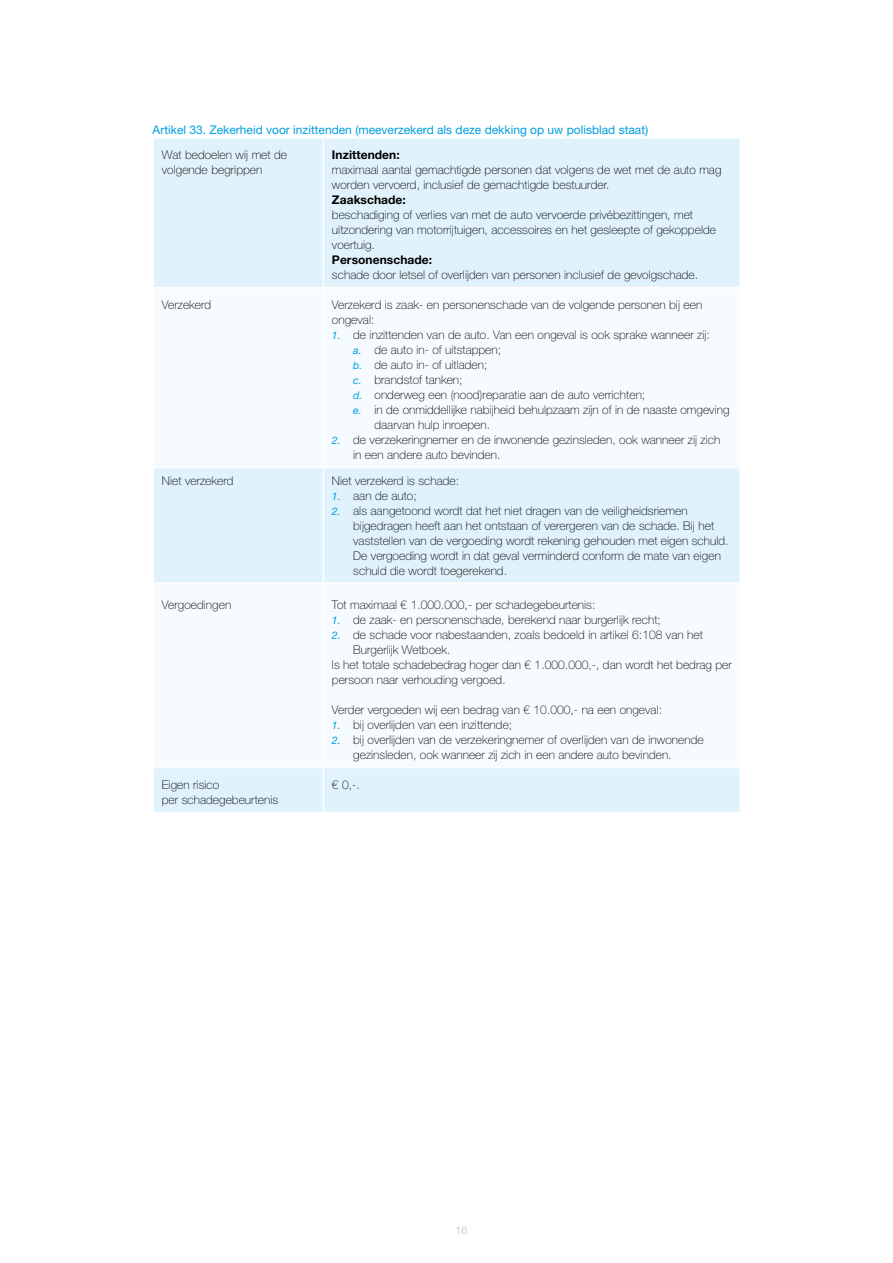
<style>
.page{position:relative;width:893px;height:1263px;background:#fff}
.page>*{position:absolute;margin:0;border:0;box-sizing:border-box;transform-origin:0 0}
.t1{font:100 12px/15px "Helvetica Neue LT Std";letter-spacing:.005em;color:#000}
.t2{font:12px "Helvetica Neue LT Std";color:#009ee0}
.t3{font:700 12px "Helvetica Neue";letter-spacing:.005em;color:#000}
.t4{font:100 10.5px "Helvetica Neue LT Std";color:#9c9e9f}
.s1{font-family:"Helvetica Neue";font-weight:400;font-style:italic;font-size:10.5px;color:#009ee0}
</style>
<div class="page">
<div style="left:154px;top:139px;width:585px;height:673px;background:#e0f2fb"></div>
<svg style="left:154px;top:288px;width:585px;height:479px;fill:#f5fbfe"></svg>
<hr style="left:323px;top:139px;width:1px;height:148px;background:#fff">
<hr style="left:153px;top:287px;width:170px;height:1px;background:#fff">
<hr style="left:323px;top:287px;width:418px;height:1px;background:#fff">
<hr style="left:323px;top:288px;width:1px;height:179px;background:#fff">
<hr style="left:153px;top:467px;width:170px;height:1px;background:#fff">
<hr style="left:323px;top:467px;width:418px;height:1px;background:#fff">
<hr style="left:323px;top:468px;width:1px;height:114px;background:#fff">
<hr style="left:153px;top:582px;width:170px;height:2px;background:#fff">
<hr style="left:323px;top:582px;width:418px;height:2px;background:#fff">
<hr style="left:323px;top:584px;width:1px;height:183px;background:#fff">
<hr style="left:153px;top:767px;width:170px;height:1px;background:#fff">
<hr style="left:323px;top:767px;width:418px;height:1px;background:#fff">
<hr style="left:323px;top:768px;width:1px;height:44px;background:#fff">
<p class="t2" style="left:153px;top:122px;width:497px">Artikel 33. Zekerheid voor inzittenden (meeverzekerd als deze dekking op uw polisblad staat)</p>
<p class="t1" style="left:162px;top:147px;width:127px">Wat bedoelen wij met de volgende begrippen</p>
<p class="t3" style="left:332px;top:147px;width:69px">Inzittenden:</p>
<p class="t1" style="left:332px;top:162px;width:391px">maximaal aantal gemachtigde personen dat volgens de wet met de auto mag worden vervoerd, inclusief de gemachtigde bestuurder.</p>
<p class="t3" style="left:332px;top:192px;width:75px">Zaakschade:</p>
<p class="t1" style="left:332px;top:207px;width:386px">beschadiging of verlies van met de auto vervoerde privébezittingen, met uitzondering van motorrijtuigen, accessoires en het gesleepte of gekoppelde voertuig.</p>
<p class="t3" style="left:332px;top:252px;width:102px">Personenschade:</p>
<p class="t1" style="left:332px;top:267px;width:368px">schade door letsel of overlijden van personen inclusief de gevolgschade.</p>
<p class="t1" style="left:162px;top:297px;width:51px">Verzekerd</p>
<p class="t1" style="left:332px;top:297px;width:372px">Verzekerd is zaak- en personenschade van de volgende personen bij een ongeval:</p>
<p class="t1" style="left:332px;top:327px;width:379px"><span class="s1">1.</span> de inzittenden van de auto. Van een ongeval is ook sprake wanneer zij:</p>
<p class="t1" style="left:353px;top:342px;width:149px"><span class="s1">a.</span> de auto in- of uitstappen;</p>
<p class="t1" style="left:353px;top:357px;width:136px"><span class="s1">b.</span> de auto in- of uitladen;</p>
<p class="t1" style="left:353px;top:372px;width:111px"><span class="s1">c.</span> brandstof tanken;</p>
<p class="t1" style="left:353px;top:387px;width:294px"><span class="s1">d.</span> onderweg een (nood)reparatie aan de auto verrichten;</p>
<p class="t1" style="left:353px;top:402px;width:378px"><span class="s1">e.</span> in de onmiddellijke nabijheid behulpzaam zijn of in de naaste omgeving</p>
<p class="t1" style="left:374px;top:417px;width:117px">daarvan hulp inroepen.</p>
<p class="t1" style="left:353px;top:432px;width:369px;text-indent:-21px"><span class="s1">2.</span> de verzekeringnemer en de inwonende gezinsleden, ook wanneer zij zich in een andere auto bevinden.</p>
<p class="t1" style="left:162px;top:473px;width:73px">Niet verzekerd</p>
<p class="t1" style="left:332px;top:473px;width:129px">Niet verzekerd is schade:</p>
<p class="t1" style="left:332px;top:488px;width:86px"><span class="s1">1.</span> aan de auto;</p>
<p class="t1" style="left:353px;top:503px;width:377px;text-indent:-21px"><span class="s1">2.</span> als aangetoond wordt dat het niet dragen van de veiligheidsriemen bijgedragen heeft aan het ontstaan of verergeren van de schade. Bij het vaststellen van de vergoeding wordt rekening gehouden met eigen schuld.<br>De vergoeding wordt in dat geval verminderd conform de mate van eigen schuld die wordt toegerekend.</p>
<p class="t1" style="left:162px;top:597px;width:71px">Vergoedingen</p>
<p class="t1" style="left:332px;top:597px;width:265px">Tot maximaal € 1.000.000,- per schadegebeurtenis:</p>
<p class="t1" style="left:332px;top:612px;width:330px"><span class="s1">1.</span> de zaak- en personenschade, berekend naar burgerlijk recht;</p>
<p class="t1" style="left:332px;top:627px;width:372px"><span class="s1">2.</span> de schade voor nabestaanden, zoals bedoeld in artikel 6:108 van het</p>
<p class="t1" style="left:353px;top:642px;width:99px">Burgerlijk Wetboek.</p>
<p class="t1" style="left:332px;top:657px;width:401px">Is het totale schadebedrag hoger dan € 1.000.000,-, dan wordt het bedrag per</p>
<p class="t1" style="left:332px;top:672px;width:175px">persoon naar verhouding vergoed.</p>
<p class="t1" style="left:332px;top:702px;width:332px">Verder vergoeden wij een bedrag van € 10.000,- na een ongeval:</p>
<p class="t1" style="left:332px;top:717px;width:182px"><span class="s1">1.</span> bij overlijden van een inzittende;</p>
<p class="t1" style="left:353px;top:732px;width:352px;text-indent:-21px"><span class="s1">2.</span> bij overlijden van de verzekeringnemer of overlijden van de inwonende gezinsleden, ook wanneer zij zich in een andere auto bevinden.</p>
<p class="t1" style="left:162px;top:777px;width:118px">Eigen risico<br>per schadegebeurtenis</p>
<p class="t1" style="left:332px;top:777px;width:29px">€ 0,-.</p>
<p class="t4" style="left:456px;top:1224px;width:13px">16</p>
</div>
